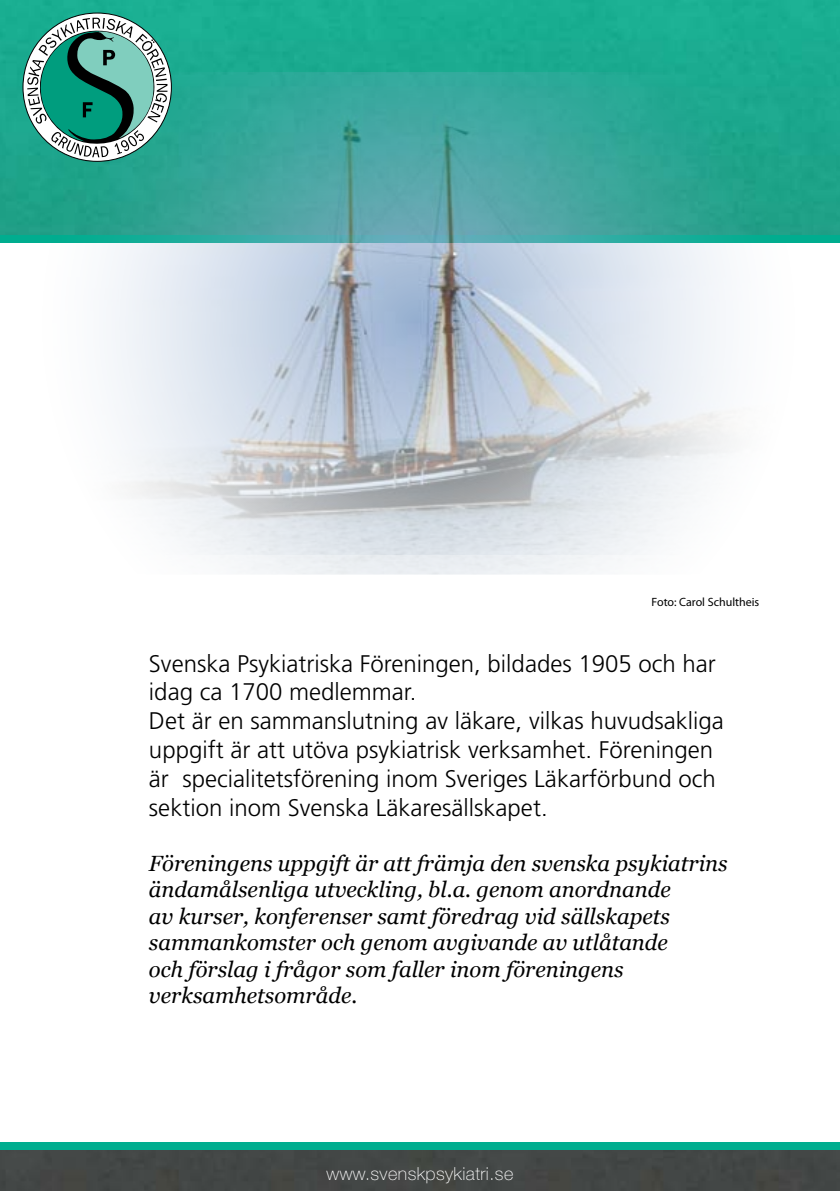
<style>
.page{position:relative;width:840px;height:1191px;background:#fff}
.page>*{position:absolute;margin:0;border:0;box-sizing:border-box;transform-origin:0 0}
.t1{font:300 24px/28.8px "Frutiger";color:#000}
.t2{font:italic 22px/26.4px "Georgia";color:#000}
.t3{font:100 18px "Helvetica Neue";letter-spacing:.025em;color:#fff}
.t4{font:12px "Myriad Pro";color:#000}
</style>
<div class="page">
<img style="left:0;top:0;width:839px;height:1191px">
<img style="left:0;top:243px;width:839px;height:898px">
<img style="left:39px;top:72px;width:757px;height:502px">
<svg style="left:23px;top:13px;width:148px;height:148px"></svg>
<svg style="left:27px;top:18px;width:140px;height:139px"></svg>
<div style="left:72px;top:555px;width:695px;height:20px;background:#f4f6f8"></div>
<p class="t4" style="left:651px;top:594px;width:109px">Foto: Carol Schultheis</p>
<p class="t1" style="left:149px;top:649px;width:576px">Svenska Psykiatriska Föreningen, bildades 1905 och har idag ca 1700 medlemmar.<br>Det är en sammanslutning av läkare, vilkas huvudsakliga uppgift är att utöva psykiatrisk verksamhet. Föreningen är specialitetsförening inom Sveriges Läkarförbund och sektion inom Svenska Läkaresällskapet.</p>
<p class="t2" style="left:149px;top:850px;width:580px">Föreningens uppgift är att främja den svenska psykiatrins ändamålsenliga utveckling, bl.a. genom anordnande<br>av kurser, konferenser samt föredrag vid sällskapets sammankomster och genom avgivande av utlåtande<br>och förslag i frågor som faller inom föreningens verksamhetsområde.</p>
<p class="t3" style="left:326px;top:1163px;width:188px">www.svenskpsykiatri.se</p>
</div>
